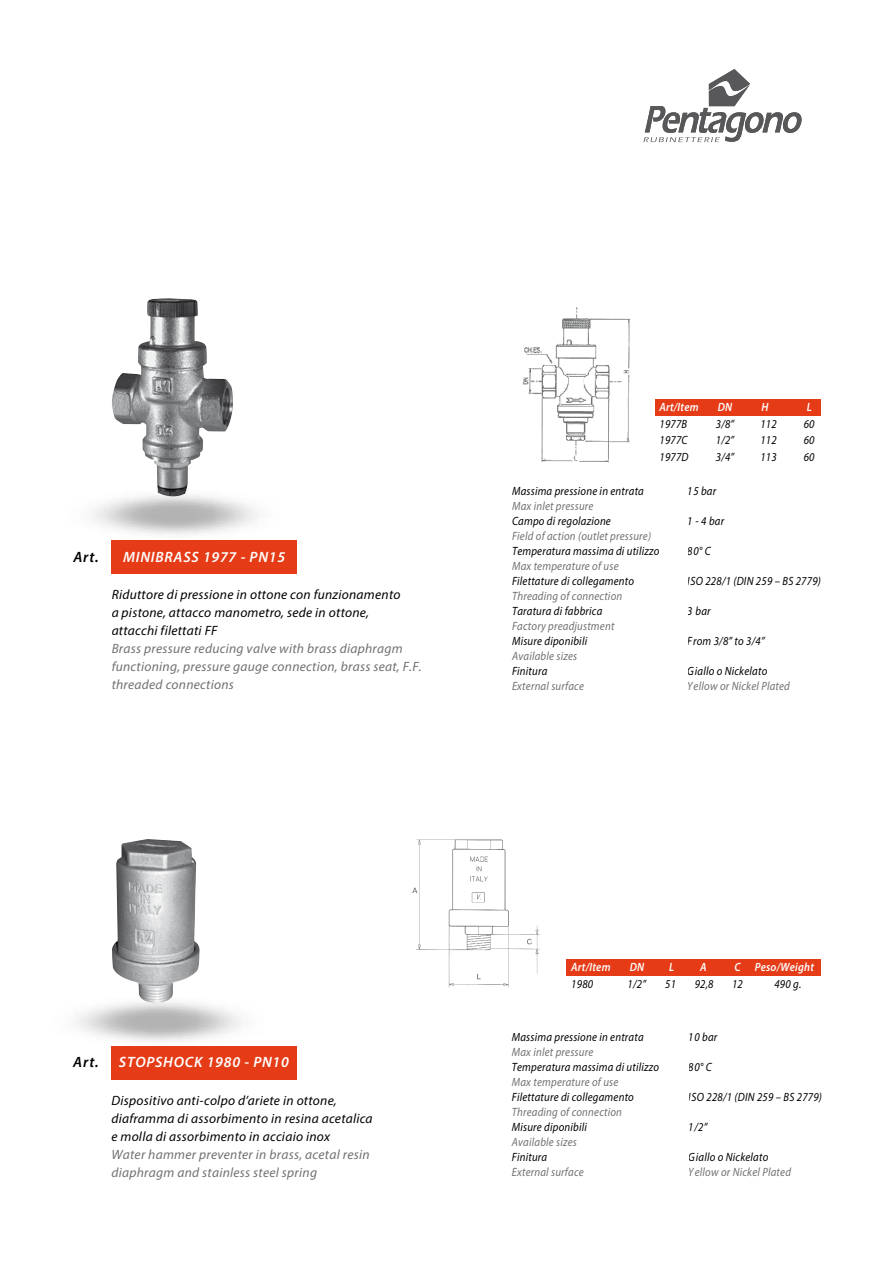
<style>
.page{position:relative;width:893px;height:1263px;background:#fff}
.page>*{position:absolute;margin:0;border:0;box-sizing:border-box;transform-origin:0 0}
.t1{font:italic 600 15px "Myriad Pro";letter-spacing:.05em;color:#fff}
.t2{font:italic 600 15px "Myriad Pro";letter-spacing:.065em;color:#000}
.t3{font:italic 13.5px/18px "Myriad Pro";letter-spacing:.02em;color:#000}
.t4{font:italic 13.5px/18px "Myriad Pro";letter-spacing:.02em;color:#707172}
.t5{font:italic 12px "Myriad Pro";letter-spacing:.02em;color:#000;scale:.9 1}
.t6{font:italic 12px "Myriad Pro";letter-spacing:.02em;color:#707172;scale:.9 1}
.t7{font:italic 600 12px "Myriad Pro";letter-spacing:.02em;color:#fff;scale:.9 1}
.t8{font:italic 12px "Myriad Pro";letter-spacing:.02em;color:#fff;scale:.9 1}
</style>
<div class="page">
<svg style="left:644px;top:69px;width:158px;height:73px"></svg>
<img style="left:92px;top:496px;width:166px;height:55px">
<div style="left:655px;top:399px;width:166px;height:16px;background:#e53b16"></div>
<div style="left:112px;top:540px;width:185px;height:34px;background:#e53b16"></div>
<div style="left:111px;top:1046px;width:185px;height:33px;background:#e53b16"></div>
<div style="left:567px;top:959px;width:254px;height:16px;background:#e53b16"></div>
<img style="left:522px;top:307px;width:108px;height:156px">
<img style="left:112px;top:298px;width:121px;height:198px">
<img style="left:112px;top:839px;width:88px;height:164px">
<img style="left:412px;top:839px;width:128px;height:149px">
<p class="t2" style="left:73px;top:547px;width:27px">Art.</p>
<p class="t1" style="left:123px;top:547px;width:164px">MINIBRASS 1977 - PN15</p>
<p class="t3" style="left:112px;top:586px;width:290px">Riduttore di pressione in ottone con funzionamento a pistone, attacco manometro, sede in ottone, attacchi filettati FF</p>
<p class="t4" style="left:112px;top:640px;width:312px">Brass pressure reducing valve with brass diaphragm functioning, pressure gauge connection, brass seat, F.F. threaded connections</p>
<p class="t7" style="left:659px;top:400px;width:45px">Art/Item</p>
<p class="t7" style="left:718px;top:400px;width:18px">DN</p>
<p class="t7" style="left:761px;top:400px;width:9px">H</p>
<p class="t7" style="left:807px;top:400px;width:7px">L</p>
<p class="t8" style="left:688px;top:400px;width:11px">m</p>
<p class="t8" style="left:765px;top:400px;width:9px">H</p>
<p class="t5" style="left:659px;top:416px;width:32px">1977B</p>
<p class="t5" style="left:716px;top:416px;width:22px">3/8”</p>
<p class="t5" style="left:760px;top:416px;width:20px">112</p>
<p class="t5" style="left:804px;top:416px;width:14px">60</p>
<p class="t5" style="left:659px;top:433px;width:33px">1977C</p>
<p class="t5" style="left:716px;top:433px;width:22px">1/2”</p>
<p class="t5" style="left:760px;top:433px;width:20px">112</p>
<p class="t5" style="left:804px;top:433px;width:14px">60</p>
<p class="t5" style="left:659px;top:449px;width:34px">1977D</p>
<p class="t5" style="left:716px;top:449px;width:22px">3/4”</p>
<p class="t5" style="left:760px;top:449px;width:20px">113</p>
<p class="t5" style="left:804px;top:449px;width:14px">60</p>
<p class="t5" style="left:512px;top:483px;width:148px">Massima pressione in entrata</p>
<p class="t6" style="left:512px;top:498px;width:92px">Max inlet pressure</p>
<p class="t5" style="left:512px;top:513px;width:111px">Campo di regolazione</p>
<p class="t6" style="left:512px;top:528px;width:156px">Field of action (outlet pressure)</p>
<p class="t5" style="left:512px;top:543px;width:165px">Temperatura massima di utilizzo</p>
<p class="t6" style="left:512px;top:558px;width:120px">Max temperature of use</p>
<p class="t5" style="left:512px;top:573px;width:137px">Filettature di collegamento</p>
<p class="t6" style="left:512px;top:588px;width:124px">Threading of connection</p>
<p class="t5" style="left:512px;top:603px;width:102px">Taratura di fabbrica</p>
<p class="t6" style="left:512px;top:618px;width:115px">Factory preadjustment</p>
<p class="t5" style="left:512px;top:633px;width:85px">Misure diponibili</p>
<p class="t6" style="left:512px;top:648px;width:74px">Available sizes</p>
<p class="t5" style="left:512px;top:663px;width:41px">Finitura</p>
<p class="t6" style="left:512px;top:678px;width:81px">External surface</p>
<p class="t5" style="left:688px;top:483px;width:33px">15 bar</p>
<p class="t5" style="left:688px;top:513px;width:42px">1 - 4 bar</p>
<p class="t5" style="left:688px;top:543px;width:27px">80° C</p>
<p class="t5" style="left:688px;top:573px;width:149px">ISO 228/1 (DIN 259 – BS 2779)</p>
<p class="t5" style="left:688px;top:603px;width:27px">3 bar</p>
<p class="t5" style="left:688px;top:633px;width:87px">From 3/8” to 3/4”</p>
<p class="t5" style="left:688px;top:663px;width:90px">Giallo o Nickelato</p>
<p class="t6" style="left:688px;top:678px;width:115px">Yellow or Nickel Plated</p>
<p class="t2" style="left:73px;top:1053px;width:27px">Art.</p>
<p class="t1" style="left:119px;top:1053px;width:171px">STOPSHOCK 1980 - PN10</p>
<p class="t3" style="left:111px;top:1091px;width:263px">Dispositivo anti-colpo d’ariete in ottone, diaframma di assorbimento in resina acetalica e molla di assorbimento in acciaio inox</p>
<p class="t4" style="left:111px;top:1145px;width:260px">Water hammer preventer in brass, acetal resin diaphragm and stainless steel spring</p>
<p class="t7" style="left:571px;top:959px;width:45px">Art/Item</p>
<p class="t7" style="left:630px;top:959px;width:18px">DN</p>
<p class="t7" style="left:669px;top:959px;width:7px">L</p>
<p class="t7" style="left:700px;top:959px;width:9px">A</p>
<p class="t7" style="left:735px;top:959px;width:90px">C Peso/Weight</p>
<p class="t8" style="left:600px;top:960px;width:11px">m</p>
<p class="t8" style="left:759px;top:960px;width:65px">Peso/Weight</p>
<p class="t5" style="left:571px;top:976px;width:26px">1980</p>
<p class="t5" style="left:628px;top:976px;width:22px">1/2”</p>
<p class="t5" style="left:665px;top:976px;width:14px">51</p>
<p class="t5" style="left:695px;top:976px;width:22px">92,8</p>
<p class="t5" style="left:732px;top:976px;width:14px">12</p>
<p class="t5" style="left:774px;top:976px;width:31px">490 g.</p>
<p class="t5" style="left:512px;top:1030px;width:148px">Massima pressione in entrata</p>
<p class="t6" style="left:512px;top:1045px;width:92px">Max inlet pressure</p>
<p class="t5" style="left:512px;top:1060px;width:165px">Temperatura massima di utilizzo</p>
<p class="t6" style="left:512px;top:1075px;width:120px">Max temperature of use</p>
<p class="t5" style="left:512px;top:1090px;width:137px">Filettature di collegamento</p>
<p class="t6" style="left:512px;top:1105px;width:124px">Threading of connection</p>
<p class="t5" style="left:512px;top:1120px;width:85px">Misure diponibili</p>
<p class="t6" style="left:512px;top:1135px;width:74px">Available sizes</p>
<p class="t5" style="left:512px;top:1150px;width:41px">Finitura</p>
<p class="t6" style="left:512px;top:1165px;width:81px">External surface</p>
<p class="t5" style="left:689px;top:1030px;width:33px">10 bar</p>
<p class="t5" style="left:689px;top:1060px;width:27px">80° C</p>
<p class="t5" style="left:689px;top:1090px;width:149px">ISO 228/1 (DIN 259 – BS 2779)</p>
<p class="t5" style="left:689px;top:1120px;width:22px">1/2”</p>
<p class="t5" style="left:689px;top:1150px;width:90px">Giallo o Nickelato</p>
<p class="t6" style="left:689px;top:1165px;width:115px">Yellow or Nickel Plated</p>
</div>
